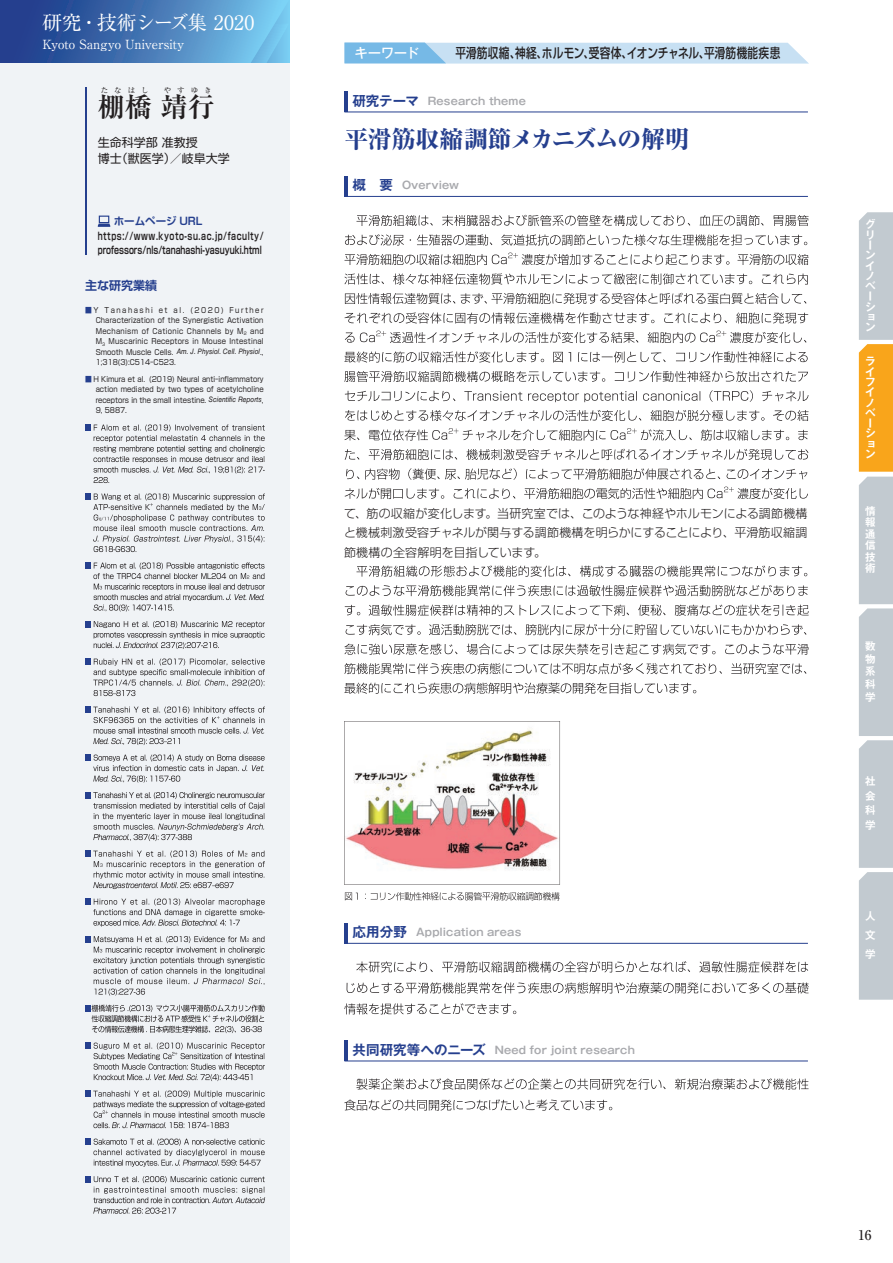
<style>
.page{position:relative;width:893px;height:1263px;background:#fff}
.page>*{position:absolute;margin:0;border:0;box-sizing:border-box;transform-origin:0 0}
.t1{font:700 27px "Ryumin Pr 6 N";color:#231f20}
.t2{font:800 24px "Ryumin Pr 6 N";letter-spacing:-.02em;color:#253f8e}
.t3{font:19.8px "Ryumin Pr 6 N";letter-spacing:-.025em;color:#fff}
.t4{font:500 13.5px "Shin Go Pr 6 N";letter-spacing:.01em;color:#231f20;scale:.79 1}
.t5{font:500 13.5px "Gothic MB101 Pro";letter-spacing:-.04em;color:#fff}
.t6{font:500 13.5px "Ryumin Pr 6 N";color:#231f20}
.t7{font:12.6px "Ryumin Pr 6 N";letter-spacing:-.015em;color:#fff}
.t8{font:300 12px/19.5px "Shin Go Pro";color:#231f20;text-align:justify}
.t9{font:12px/15.8px "Shin Go Pro";color:#231f20}
.t10{font:700 12px "Shin Go Pro De";color:#253f8e}
.t11{font:700 10.5px "Gothic MB101 Pro De";letter-spacing:.015em;color:#a8a9ad}
.t12{font:700 10.5px/13.5px "Shin Go Pro De";color:#231f20;scale:.75 1}
.t13{font:700 10.5px/10.4px "Gothic MB101 Pro De";color:#fff;text-align:justify}
.t14{font:700 10.5px "Shin Go Pro De";color:#253f8e}
.t15{font:7.5px/10.5px "Shin Go Pro";letter-spacing:.01em;color:#231f20;text-align:justify;scale:.9 1}
.t16{font:italic 7.5px "Helvetica LT Std";letter-spacing:.005em;color:#231f20;scale:.9 1}
.t17{font:700 7.5px "Ryumin Pr 6 N";letter-spacing:.8em;color:#231f20}
.s1{color:#253f8e}
.s2{font-family:"Shin Go Pro";font-style:normal}
.s3{font-family:"Helvetica LT Std";font-style:italic}
.s4{font-size:13.5px;color:#253f8e}
</style>
<div class="page">
<svg style="left:0;top:0;width:289px;height:64px;background:#4a7db8"></svg>
<div style="left:0;top:64px;width:289px;height:1199px;background:#f0f3f6"></div>
<div style="left:85px;top:424px;width:6px;height:7px;background:#253f8e"></div>
<svg style="left:93px;top:424px;width:172px;height:59px"></svg>
<div style="left:85px;top:493px;width:6px;height:7px;background:#253f8e"></div>
<svg style="left:93px;top:493px;width:172px;height:59px"></svg>
<div style="left:85px;top:562px;width:6px;height:7px;background:#253f8e"></div>
<svg style="left:93px;top:562px;width:172px;height:49px"></svg>
<svg style="left:85px;top:621px;width:180px;height:28px"></svg>
<div style="left:85px;top:658px;width:6px;height:7px;background:#253f8e"></div>
<svg style="left:93px;top:658px;width:172px;height:38px"></svg>
<div style="left:85px;top:706px;width:6px;height:7px;background:#253f8e"></div>
<svg style="left:93px;top:706px;width:172px;height:39px"></svg>
<div style="left:85px;top:754px;width:6px;height:7px;background:#253f8e"></div>
<svg style="left:93px;top:754px;width:172px;height:28px"></svg>
<svg style="left:85px;top:792px;width:180px;height:49px"></svg>
<div style="left:85px;top:850px;width:6px;height:7px;background:#253f8e"></div>
<svg style="left:93px;top:850px;width:172px;height:39px"></svg>
<div style="left:85px;top:898px;width:6px;height:7px;background:#253f8e"></div>
<svg style="left:93px;top:898px;width:172px;height:28px"></svg>
<svg style="left:85px;top:936px;width:180px;height:59px"></svg>
<svg style="left:85px;top:1005px;width:180px;height:28px"></svg>
<div style="left:85px;top:1042px;width:6px;height:7px;background:#253f8e"></div>
<svg style="left:94px;top:1042px;width:171px;height:39px"></svg>
<div style="left:85px;top:1090px;width:6px;height:7px;background:#253f8e"></div>
<svg style="left:93px;top:1090px;width:172px;height:38px"></svg>
<div style="left:85px;top:1138px;width:6px;height:7px;background:#253f8e"></div>
<svg style="left:93px;top:1138px;width:172px;height:28px"></svg>
<svg style="left:85px;top:1176px;width:180px;height:38px"></svg>
<svg style="left:356px;top:215px;width:452px;height:11px"></svg>
<svg style="left:345px;top:234px;width:462px;height:11px"></svg>
<svg style="left:344px;top:253px;width:464px;height:12px"></svg>
<svg style="left:344px;top:273px;width:464px;height:12px"></svg>
<svg style="left:345px;top:293px;width:461px;height:11px"></svg>
<svg style="left:345px;top:312px;width:463px;height:12px"></svg>
<svg style="left:345px;top:331px;width:461px;height:12px"></svg>
<svg style="left:344px;top:351px;width:464px;height:12px"></svg>
<svg style="left:344px;top:371px;width:464px;height:11px"></svg>
<svg style="left:345px;top:390px;width:463px;height:12px"></svg>
<svg style="left:345px;top:410px;width:463px;height:11px"></svg>
<svg style="left:344px;top:428px;width:464px;height:12px"></svg>
<svg style="left:345px;top:449px;width:463px;height:11px"></svg>
<svg style="left:346px;top:468px;width:461px;height:12px"></svg>
<svg style="left:345px;top:487px;width:463px;height:12px"></svg>
<svg style="left:356px;top:565px;width:451px;height:12px"></svg>
<svg style="left:346px;top:585px;width:462px;height:11px"></svg>
<svg style="left:345px;top:604px;width:464px;height:12px"></svg>
<svg style="left:346px;top:624px;width:460px;height:11px"></svg>
<svg style="left:344px;top:644px;width:464px;height:11px"></svg>
<svg style="left:344px;top:663px;width:462px;height:11px"></svg>
<svg style="left:344px;top:683px;width:352px;height:11px"></svg>
<svg style="left:356px;top:961px;width:452px;height:11px"></svg>
<svg style="left:347px;top:982px;width:462px;height:11px"></svg>
<svg style="left:344px;top:1003px;width:172px;height:11px"></svg>
<svg style="left:344px;top:721px;width:216px;height:164px"></svg>
<svg style="left:345px;top:892px;width:215px;height:8px"></svg>
<svg style="left:356px;top:1078px;width:452px;height:12px"></svg>
<svg style="left:344px;top:1099px;width:268px;height:11px"></svg>
<hr style="left:85px;top:87px;width:2px;height:168px;background:#253f8e">
<svg style="left:98px;top:216px;width:12px;height:11px"></svg>
<hr style="left:344px;top:923px;width:4px;height:21px;background:#253f8e">
<hr style="left:344px;top:943px;width:464px;height:1px;background:#253f8e">
<hr style="left:344px;top:1040px;width:4px;height:21px;background:#253f8e">
<hr style="left:344px;top:1061px;width:464px;height:1px;background:#253f8e">
<hr style="left:344px;top:176px;width:4px;height:21px;background:#253f8e">
<hr style="left:344px;top:196px;width:464px;height:1px;background:#253f8e">
<svg style="left:344px;top:43px;width:465px;height:21px;background:#b9d9f1"></svg>
<hr style="left:344px;top:91px;width:4px;height:21px;background:#253f8e">
<hr style="left:344px;top:112px;width:464px;height:1px;background:#253f8e">
<svg style="left:859px;top:212px;width:34px;height:788px;background:#cdc5b4"></svg>
<h3 class="t3" style="left:43px;top:7px;width:213px">研究・技術シーズ集 2020</h3>
<h3 class="t7" style="left:43px;top:34px;width:143px">Kyoto Sangyo University</h3>
<p class="t17" style="left:101px;top:84px;width:49px">たなはし</p>
<p class="t17" style="left:164px;top:84px;width:50px">やすゆき</p>
<h1 class="t1" style="left:98px;top:86px;width:118px">棚橋靖行</h1>
<h3 class="t9" style="left:98px;top:133px;width:133px">生命科学部 准教授<br>博士（獣医学）／岐阜大学</h3>
<h3 class="t14" style="left:114px;top:212px;width:90px">ホームページ URL</h3>
<h3 class="t12" style="left:98px;top:228px;width:223px">https://www.kyoto-su.ac.jp/faculty/ professors/nls/tanahashi-yasuyuki.html</h3>
<h3 class="t10" style="left:85px;top:275px;width:73px">主な研究業績</h3>
<p class="t15" style="left:96px;top:304px;width:188px;text-indent:-11px"><span class="s1">■</span>Y Tanahashi et al. (2020) Further Characterization of the Synergistic Activation Mechanism of Cationic Channels by M<sub>2</sub> and M<sub>3</sub> Muscarinic Receptors in Mouse Intestinal</p>
<p class="t16" style="left:96px;top:347px;width:188px"><span class="s2">Smooth Muscle Cells.</span> Am. J. Physiol. Cell. Physiol<span class="s2">.,</span></p>
<p class="t15" style="left:96px;top:356px;width:91px">1;318(3):C514-C523.</p>
<p class="t15" style="left:96px;top:373px;width:188px;text-indent:-11px"><span class="s1">■</span> H Kimura et al. (2019) Neural anti-inflammatory action mediated by two types of acetylcholine receptors in the small intestine. <span class="s3">Scientific Reports</span>, 9, 5887.</p>
<h3 class="t5" style="left:354px;top:41px;width:66px">キーワード</h3>
<h3 class="t4" style="left:455px;top:42px;width:413px">平滑筋収縮、神経、ホルモン、受容体、イオンチャネル、平滑筋機能疾患</h3>
<h3 class="t11" style="left:352px;top:92px;width:175px"><span class="s4">研究テーマ</span> Research theme</h3>
<h2 class="t2" style="left:344px;top:120px;width:346px">平滑筋収縮調節メカニズムの解明</h2>
<h3 class="t11" style="left:352px;top:177px;width:108px"><span class="s4">概　要</span> Overview</h3>
<h3 class="t8" style="left:344px;top:502px;width:465px">て、筋の収縮が変化します。当研究室では、このような神経やホルモンによる調節機構と機械刺激受容チャネルが関与する調節機構を明らかにすることにより、平滑筋収縮調節機構の全容解明を目指しています。</h3>
<h3 class="t11" style="left:352px;top:923px;width:170px"><span class="s4">応用分野</span> Application areas</h3>
<h3 class="t11" style="left:352px;top:1041px;width:284px"><span class="s4">共同研究等へのニーズ</span> Need for joint research</h3>
<h3 class="t13" style="left:865px;top:218px;width:12px;text-align:left">グリーンイノベーション</h3>
<h3 class="t13" style="left:865px;top:355px;width:12px;text-align:left">ライフイノベーション</h3>
<h3 class="t13" style="left:865px;top:503px;width:12px;line-height:11.6px">情報通信技術</h3>
<h3 class="t13" style="left:865px;top:638px;width:12px;line-height:12.6px">数物系科学</h3>
<h3 class="t13" style="left:865px;top:772px;width:12px;line-height:14.7px">社会科学</h3>
<h3 class="t13" style="left:865px;top:905px;width:12px;line-height:18.9px">人文学</h3>
<h3 class="t6" style="left:858px;top:1224px;width:15px">16</h3>
</div>
